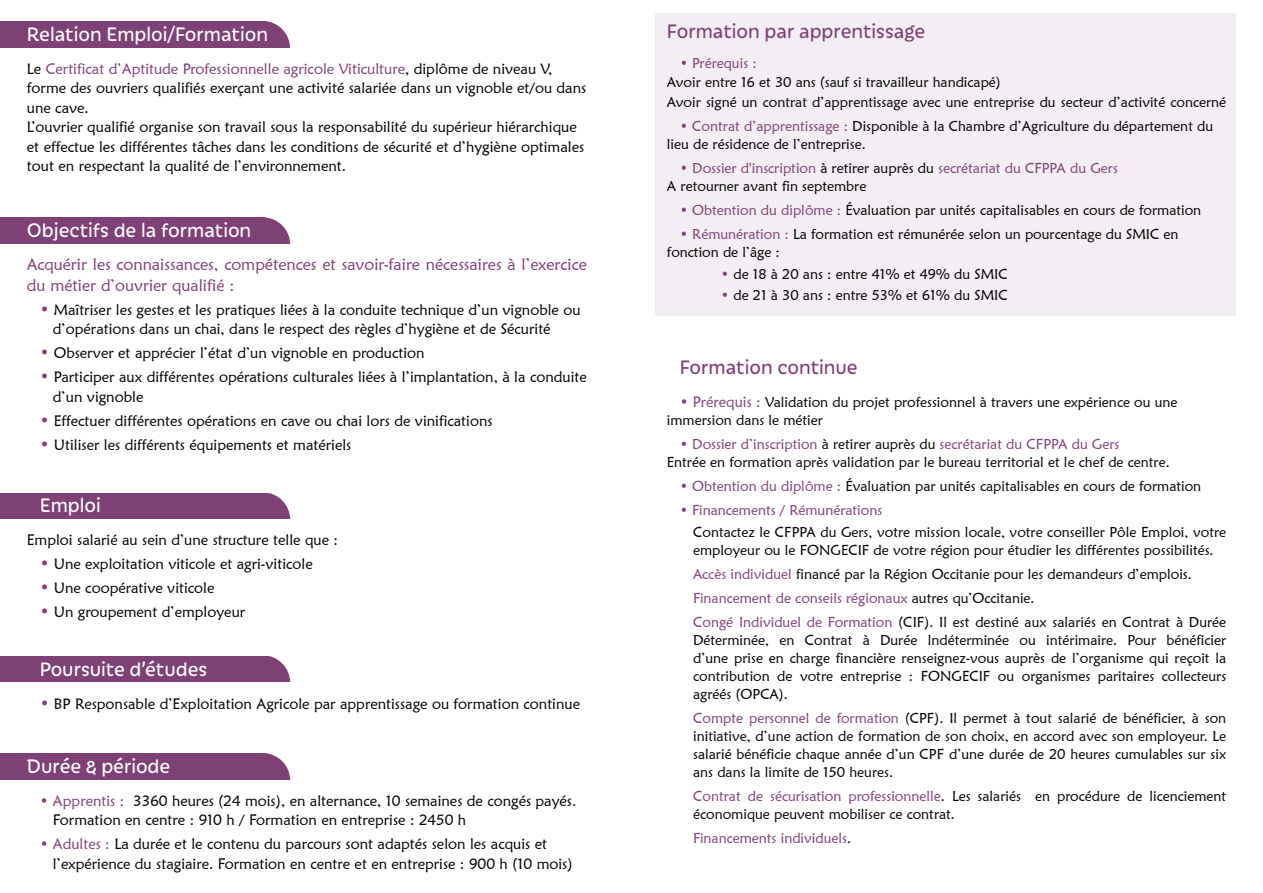
<style>
.page{position:relative;width:1263px;height:893px;background:#fff}
.page>*{position:absolute;margin:0;border:0;box-sizing:border-box;transform-origin:0 0}
.t1{font:21px "Iskra";color:#fff}
.t2{font:21px "Iskra";color:#7e4176}
.t3{font:16.5px/21px "Maiandra GD";color:#7e4176}
.t4{font:15px/19.5px "Maiandra GD";color:#000}
.t5{font:14.25px/18px "Maiandra GD";color:#000}
.t6{font:14.25px "Maiandra GD";color:#7e4176}
.s1{color:#7e4176}
.s2{font-size:16.5px;color:#7e4176}
.s3{color:#000}
.s4{font-size:15px;color:#7e4176}
</style>
<div class="page">
<div style="left:656px;top:13px;width:580px;height:302px;background:#f3eef3"></div>
<div style="left:0;top:21px;width:265px;height:27px;background:#7e4176"></div>
<svg style="left:265px;top:21px;width:25px;height:27px"></svg>
<div style="left:0;top:492px;width:264px;height:27px;background:#7e4176"></div>
<svg style="left:263px;top:492px;width:27px;height:27px"></svg>
<div style="left:0;top:217px;width:264px;height:27px;background:#7e4176"></div>
<svg style="left:264px;top:217px;width:26px;height:27px"></svg>
<div style="left:0;top:655px;width:264px;height:27px;background:#7e4176"></div>
<svg style="left:263px;top:655px;width:27px;height:27px"></svg>
<div style="left:0;top:753px;width:264px;height:27px;background:#7e4176"></div>
<svg style="left:264px;top:753px;width:26px;height:27px"></svg>
<p class="t1" style="left:27px;top:20px;width:243px">Relation Emploi/Formation</p>
<p class="t4" style="left:27px;top:59px;width:561px">Le <span class="s1">Certificat d’Aptitude Professionnelle agricole Viticulture</span>, diplôme de niveau V, forme des ouvriers qualifiés exerçant une activité salariée dans un vignoble et/ou dans une cave.</p>
<p class="t4" style="left:27px;top:117px;width:559px">L’ouvrier qualifié organise son travail sous la responsabilité du supérieur hiérarchique et effectue les différentes tâches dans les conditions de sécurité et d’hygiène optimales tout en respectant la qualité de l’environnement.</p>
<p class="t1" style="left:27px;top:216px;width:226px">Objectifs de la formation</p>
<p class="t3" style="left:27px;top:253px;width:561px">Acquérir les connaissances, compétences et savoir-faire nécessaires à l’exercice du métier d’ouvrier qualifié :</p>
<p class="t4" style="left:53px;top:300px;width:529px;text-indent:-13px"><span class="s2">•</span> Maîtriser les gestes et les pratiques liées à la conduite technique d’un vignoble ou d’opérations dans un chai, dans le respect des règles d’hygiène et de Sécurité</p>
<p class="t4" style="left:40px;top:343px;width:386px"><span class="s2">•</span> Observer et apprécier l’état d’un vignoble en production</p>
<p class="t4" style="left:53px;top:367px;width:535px;text-indent:-13px"><span class="s2">•</span> Participer aux différentes opérations culturales liées à l’implantation, à la conduite d’un vignoble</p>
<p class="t4" style="left:40px;top:411px;width:454px"><span class="s2">•</span> Effectuer différentes opérations en cave ou chai lors de vinifications</p>
<p class="t4" style="left:40px;top:435px;width:313px"><span class="s2">•</span> Utiliser les différents équipements et matériels</p>
<p class="t1" style="left:40px;top:491px;width:63px">Emploi</p>
<p class="t4" style="left:27px;top:530px;width:313px">Emploi salarié au sein d’une structure telle que :</p>
<p class="t4" style="left:40px;top:554px;width:275px"><span class="s2">•</span> Une exploitation viticole et agri-viticole</p>
<p class="t4" style="left:40px;top:578px;width:176px"><span class="s2">•</span> Une coopérative viticole</p>
<p class="t4" style="left:40px;top:602px;width:207px"><span class="s2">•</span> Un groupement d’employeur</p>
<p class="t1" style="left:40px;top:655px;width:169px">Poursuite d’études</p>
<p class="t4" style="left:40px;top:694px;width:542px"><span class="s2">•</span> BP Responsable d’Exploitation Agricole par apprentissage ou formation continue</p>
<p class="t1" style="left:27px;top:751px;width:145px">Durée &amp; période</p>
<p class="t4" style="left:53px;top:790px;width:525px;text-indent:-13px"><span class="s1">• Apprentis :</span> 3360 heures (24 mois), en alternance, 10 semaines de congés payés.<br>Formation en centre : 910 h / Formation en entreprise : 2450 h</p>
<p class="t4" style="left:53px;top:834px;width:521px;text-indent:-13px"><span class="s1">• Adultes :</span> La durée et le contenu du parcours sont adaptés selon les acquis et l’expérience du stagiaire. Formation en centre et en entreprise : 900 h (10 mois)</p>
<p class="t2" style="left:667px;top:16px;width:260px">Formation par apprentissage</p>
<p class="t6" style="left:680px;top:54px;width:79px">• Prérequis :</p>
<p class="t5" style="left:667px;top:73px;width:336px">Avoir entre 16 et 30 ans (sauf si travailleur handicapé)</p>
<p class="t5" style="left:667px;top:92px;width:561px">Avoir signé un contrat d’apprentissage avec une entreprise du secteur d’activité concerné</p>
<p class="t5" style="left:680px;top:116px;width:535px"><span class="s1">• Contrat d’apprentissage :</span> Disponible à la Chambre d’Agriculture du département du</p>
<p class="t5" style="left:667px;top:134px;width:200px">lieu de résidence de l’entreprise.</p>
<p class="t6" style="left:680px;top:159px;width:440px">• Dossier d'inscription <span class="s3">à retirer auprès du</span> secrétariat du CFPPA du Gers</p>
<p class="t5" style="left:667px;top:176px;width:201px">A retourner avant fin septembre</p>
<p class="t5" style="left:680px;top:200px;width:523px"><span class="s1">• Obtention du diplôme :</span> Évaluation par unités capitalisables en cours de formation</p>
<p class="t5" style="left:680px;top:224px;width:500px"><span class="s1">• Rémunération :</span> La formation est rémunérée selon un pourcentage du SMIC en</p>
<p class="t5" style="left:667px;top:242px;width:115px">fonction de l’âge :</p>
<p class="t5" style="left:721px;top:265px;width:288px"><span class="s1">•</span> de 18 à 20 ans : entre 41% et 49% du SMIC</p>
<p class="t5" style="left:721px;top:286px;width:288px"><span class="s1">•</span> de 21 à 30 ans : entre 53% et 61% du SMIC</p>
<p class="t2" style="left:680px;top:353px;width:179px">Formation continue</p>
<p class="t5" style="left:680px;top:393px;width:499px"><span class="s4">• Prérequis :</span> Validation du projet professionnel à travers une expérience ou une</p>
<p class="t5" style="left:667px;top:411px;width:158px">immersion dans le métier</p>
<p class="t6" style="left:680px;top:435px;width:441px">• Dossier d’inscription <span class="s3">à retirer auprès du</span> secrétariat du CFPPA du Gers</p>
<p class="t5" style="left:667px;top:453px;width:504px">Entrée en formation après validation par le bureau territorial et le chef de centre.</p>
<p class="t5" style="left:680px;top:477px;width:523px"><span class="s1">• Obtention du diplôme :</span> Évaluation par unités capitalisables en cours de formation</p>
<p class="t6" style="left:680px;top:501px;width:204px">• Financements / Rémunérations</p>
<p class="t5" style="left:693px;top:523px;width:535px">Contactez le CFPPA du Gers, votre mission locale, votre conseiller Pôle Emploi, votre employeur ou le FONGECIF de votre région pour étudier les différentes possibilités.</p>
<p class="t5" style="left:693px;top:565px;width:500px"><span class="s1">Accès individuel</span> financé par la Région Occitanie pour les demandeurs d’emplois.</p>
<p class="t6" style="left:693px;top:589px;width:343px">Financement de conseils régionaux <span class="s3">autres qu’Occitanie.</span></p>
<p class="t5" style="left:693px;top:613px;width:535px;text-align:justify"><span class="s1">Congé Individuel de Formation</span> (CIF). Il est destiné aux salariés en Contrat à Durée Déterminée, en Contrat à Durée lndéterminée ou intérimaire. Pour bénéficier d’une prise en charge financière renseignez-vous auprès de l’organisme qui reçoit la contribution de votre entreprise : FONGECIF ou organismes paritaires collecteurs agréés (OPCA).</p>
<p class="t5" style="left:693px;top:709px;width:535px;text-align:justify"><span class="s1">Compte personnel de formation</span> (CPF). Il permet à tout salarié de bénéficier, à son initiative, d’une action de formation de son choix, en accord avec son employeur. Le salarié bénéficie chaque année d’un CPF d’une durée de 20 heures cumulables sur six ans dans la limite de 150 heures.</p>
<p class="t5" style="left:693px;top:787px;width:535px"><span class="s1">Contrat de sécurisation professionnelle</span>. Les salariés en procédure de licenciement économique peuvent mobiliser ce contrat.</p>
<p class="t6" style="left:693px;top:829px;width:159px">Financements individuels<span class="s3">.</span></p>
</div>
